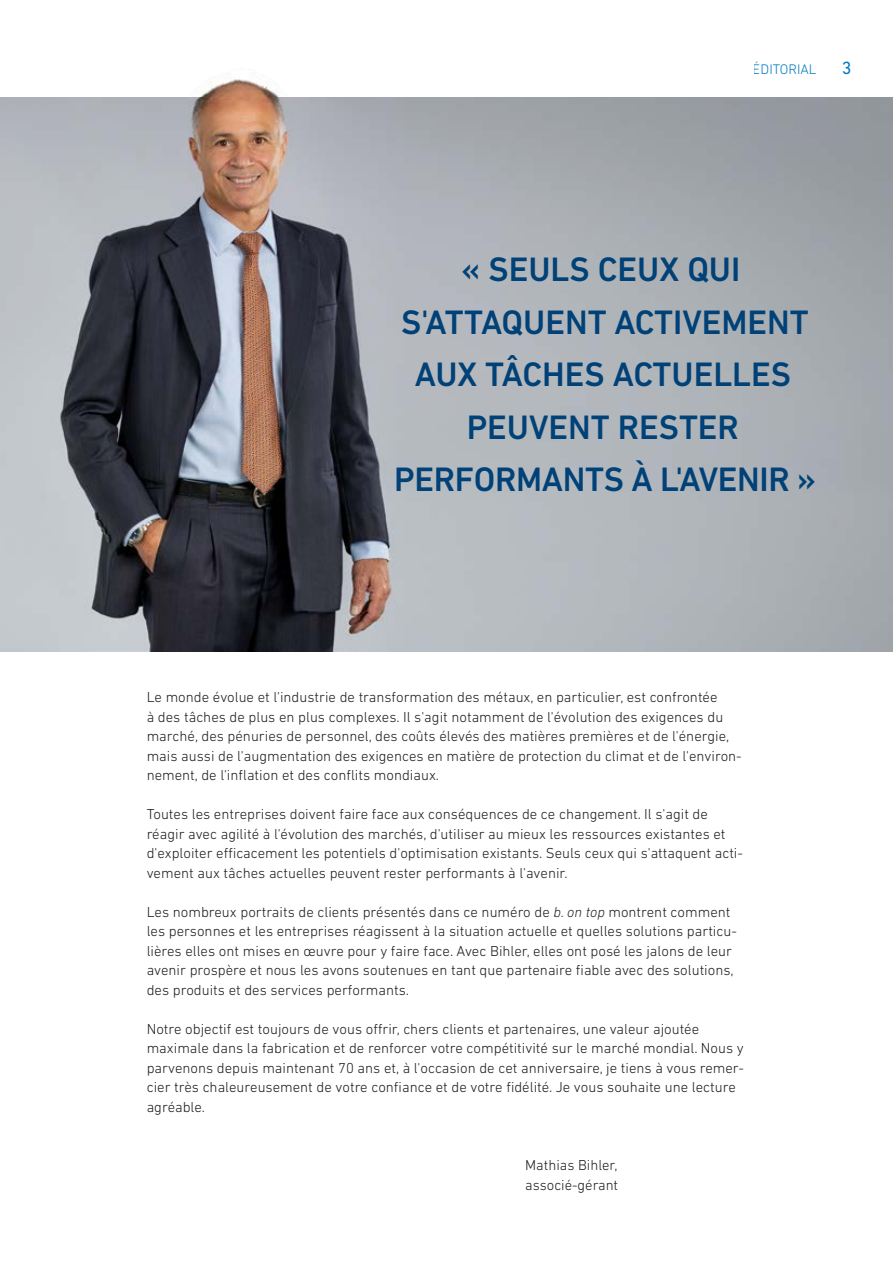
<style>
.page{position:relative;width:893px;height:1263px;background:#fff}
.page>*{position:absolute;margin:0;border:0;box-sizing:border-box;transform-origin:0 0}
.t1{font:500 34.5px/52.5px "DIN Next LT Pro";color:#004177;text-align:center}
.t2{font:18px "DIN Next LT Pro";color:#007bc2}
.t3{font:300 14.7px/19.5px "DIN Next LT Pro";color:#1d1d1b}
.t4{font:300 14.1px "DIN Next LT Pro";color:#007bc2}
.s1{font-style:italic}
</style>
<div class="page">
<img style="left:0;top:72px;width:386px;height:26px">
<img style="left:0;top:98px;width:893px;height:553px">
<p class="t4" style="left:753px;top:61px;width:65px">Éditorial</p>
<p class="t2" style="left:842px;top:58px;width:11px">3</p>
<h1 class="t1" style="left:394px;top:243px;width:423px">« SEULS CEUX QUI<br>S'ATTAQUENT ACTIVEMENT<br>AUX TÂCHES ACTUELLES<br>PEUVENT RESTER<br>PERFORMANTS À L'AVENIR »</h1>
<p class="t3" style="left:147px;top:687px;width:597px">Le monde évolue et l'industrie de transformation des métaux, en particulier, est confrontée<br>à des tâches de plus en plus complexes. Il s'agit notamment de l'évolution des exigences du marché, des pénuries de personnel, des coûts élevés des matières premières et de l'énergie, mais aussi de l'augmentation des exigences en matière de protection du climat et de l'environ&shy;nement, de l'inflation et des conflits mondiaux.</p>
<p class="t3" style="left:147px;top:804px;width:598px">Toutes les entreprises doivent faire face aux conséquences de ce changement. Il s'agit de réagir avec agilité à l'évolution des marchés, d'utiliser au mieux les ressources existantes et d'exploiter efficacement les potentiels d'optimisation existants. Seuls ceux qui s'attaquent acti&shy;vement aux tâches actuelles peuvent rester performants à l'avenir.</p>
<p class="t3" style="left:147px;top:902px;width:592px">Les nombreux portraits de clients présentés dans ce numéro de <span class="s1">b. on top</span> montrent comment les personnes et les entreprises réagissent à la situation actuelle et quelles solutions particu&shy;lières elles ont mises en œuvre pour y faire face. Avec Bihler, elles ont posé les jalons de leur avenir prospère et nous les avons soutenues en tant que partenaire fiable avec des solutions, des produits et des services performants.</p>
<p class="t3" style="left:147px;top:1019px;width:599px">Notre objectif est toujours de vous offrir, chers clients et partenaires, une valeur ajoutée maximale dans la fabrication et de renforcer votre compétitivité sur le marché mondial. Nous y parvenons depuis maintenant 70 ans et, à l'occasion de cet anniversaire, je tiens à vous remer&shy;cier très chaleureusement de votre confiance et de votre fidélité. Je vous souhaite une lecture agréable.</p>
<p class="t3" style="left:525px;top:1155px;width:95px">Mathias Bihler, associé-gérant</p>
</div>
